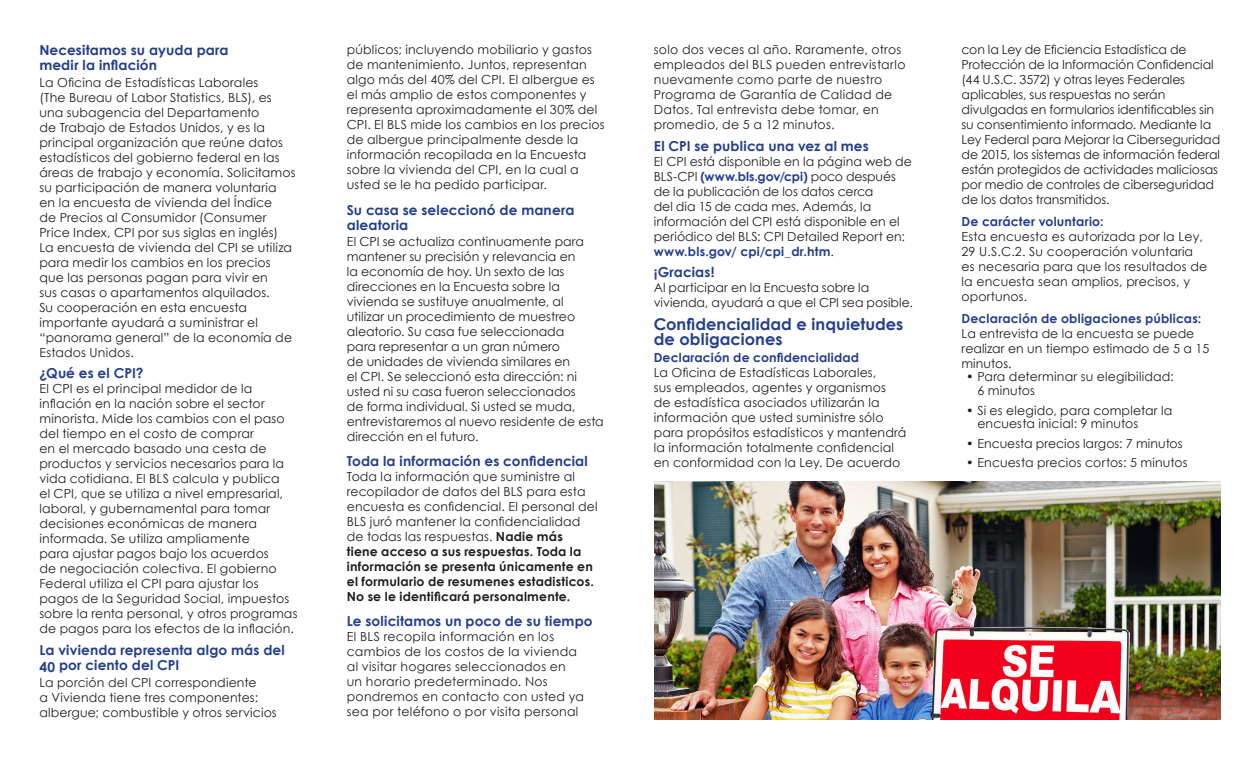
<style>
.page{position:relative;width:1260px;height:765px;background:#fff}
.page>*{position:absolute;margin:0;border:0;box-sizing:border-box;transform-origin:0 0}
.t1{font:700 16.25px/15px "Century Gothic";letter-spacing:.005em;color:#253f8e}
.Heading_2{font:700 13.75px/15px "Century Gothic";letter-spacing:.01em;color:#253f8e}
.Statements_w_Bullets{font:12.5px/15px "Century Gothic";letter-spacing:.01em;color:#231f20}
.Statements_w_Bullets-2{font:12.5px/15px "Century Gothic";letter-spacing:-.01em;color:#231f20}
.Heading_2-2{font:12.5px/15px "Century Gothic";color:#231f20}
.Statements_w_Bullets-3{font:700 12.5px "Century Gothic";letter-spacing:.01em;color:#253f8e}
.s1{font-weight:700}
.s2{font-weight:700;color:#253f8e}
</style>
<div class="page">
<img style="left:654px;top:482px;width:567px;height:238px">
<p class="Heading_2" style="left:39px;top:42px;width:191px">Necesitamos su ayuda para medir la inflación</p>
<p class="Statements_w_Bullets" style="left:39px;top:74px;width:258px">La Oficina de Estadísticas Laborales<br>(The Bureau of Labor Statistics, BLS), es una subagencia del Departamento<br>de Trabajo de Estados Unidos, y es la principal organización que reúne datos estadísticos del gobierno federal en las áreas de trabajo y economía. Solicitamos su participación de manera voluntaria en la encuesta de vivienda del Índice<br>de Precios al Consumidor (Consumer Price Index, CPI por sus siglas en inglés)<br>La encuesta de vivienda del CPI se utiliza para medir los cambios en los precios que las personas pagan para vivir en<br>sus casas o apartamentos alquilados.<br>Su cooperación en esta encuesta importante ayudará a suministrar el “panorama general” de la economía de Estados Unidos.</p>
<p class="Heading_2" style="left:39px;top:365px;width:106px">¿Qué es el CPI?</p>
<p class="Statements_w_Bullets" style="left:39px;top:381px;width:260px">El CPI es el principal medidor de la inflación en la nación sobre el sector minorista. Mide los cambios con el paso del tiempo en el costo de comprar<br>en el mercado basado una cesta de productos y servicios necesarios para la vida cotidiana. El BLS calcula y publica<br>el CPI, que se utiliza a nivel empresarial, laboral, y gubernamental para tomar decisiones económicas de manera informada. Se utiliza ampliamente<br>para ajustar pagos bajo los acuerdos<br>de negociación colectiva. El gobierno Federal utiliza el CPI para ajustar los pagos de la Seguridad Social, impuestos sobre la renta personal, y otros programas de pagos para los efectos de la inflación.</p>
<p class="Heading_2" style="left:39px;top:642px;width:247px">La vivienda representa algo más del<br>40 por ciento del CPI</p>
<p class="Statements_w_Bullets" style="left:39px;top:674px;width:239px">La porción del CPI correspondiente<br>a Vivienda tiene tres componentes: albergue; combustible y otros servicios</p>
<p class="Statements_w_Bullets" style="left:347px;top:42px;width:259px">públicos; incluyendo mobiliario y gastos de mantenimiento. Juntos, representan algo más del 40% del CPI. El albergue es el más amplio de estos componentes y representa aproximadamente el 30% del CPI. El BLS mide los cambios en los precios de albergue principalmente desde la información recopilada en la Encuesta sobre la vivienda del CPI, en la cual a usted se le ha pedido participar.</p>
<p class="Heading_2" style="left:347px;top:202px;width:229px">Su casa se seleccionó de manera aleatoria</p>
<p class="Statements_w_Bullets" style="left:347px;top:234px;width:259px">El CPI se actualiza continuamente para mantener su precisión y relevancia en<br>la economía de hoy. Un sexto de las direcciones en la Encuesta sobre la vivienda se sustituye anualmente, al utilizar un procedimiento de muestreo aleatorio. Su casa fue seleccionada<br>para representar a un gran número<br>de unidades de vivienda similares en<br>el CPI. Se seleccionó esta dirección: ni usted ni su casa fueron seleccionados<br>de forma individual. Si usted se muda, entrevistaremos al nuevo residente de esta dirección en el futuro.</p>
<p class="Heading_2" style="left:347px;top:453px;width:243px">Toda la información es confidencial</p>
<p class="Statements_w_Bullets" style="left:347px;top:469px;width:252px">Toda la información que suministre al recopilador de datos del BLS para esta encuesta es confidencial. El personal del BLS juró mantener la confidencialidad de todas las respuestas. <span class="s1">Nadie más<br>tiene acceso a sus respuestas. Toda la información se presenta únicamente en el formulario de resumenes estadisticos.<br>No se le identificará personalmente.</span></p>
<p class="Heading_2" style="left:347px;top:613px;width:247px">Le solicitamos un poco de su tiempo</p>
<p class="Statements_w_Bullets" style="left:347px;top:629px;width:239px">El BLS recopila información en los cambios de los costos de la vivienda al visitar hogares seleccionados en un horario predeterminado. Nos pondremos en contacto con usted ya sea por teléfono o por visita personal</p>
<p class="Statements_w_Bullets" style="left:654px;top:42px;width:253px">solo dos veces al año. Raramente, otros empleados del BLS pueden entrevistarlo nuevamente como parte de nuestro Programa de Garantía de Calidad de Datos. Tal entrevista debe tomar, en promedio, de 5 a 12 minutos.</p>
<p class="Heading_2" style="left:654px;top:138px;width:217px">El CPI se publica una vez al mes</p>
<p class="Heading_2-2" style="left:654px;top:154px;width:260px">El CPI está disponible en la página web de BLS-CPI <span class="s2">(www.bls.gov/cpi)</span> poco después de la publicación de los datos cerca<br>del dia 15 de cada mes. Además, la información del CPI está disponible en el periódico del BLS: CPI Detailed Report en: <span class="s2">www.bls.gov/ cpi/cpi_dr.htm</span>.</p>
<p class="Heading_2" style="left:654px;top:264px;width:62px">¡Gracias!</p>
<p class="Statements_w_Bullets" style="left:654px;top:280px;width:261px">Al participar en la Encuesta sobre la vivienda, ayudará a que el CPI sea posible.</p>
<p class="t1" style="left:654px;top:316px;width:251px">Confidencialidad e inquietudes de obligaciones</p>
<p class="Statements_w_Bullets-3" style="left:654px;top:348px;width:207px">Declaración de confidencialidad</p>
<p class="Statements_w_Bullets" style="left:654px;top:365px;width:254px">La Oficina de Estadísticas Laborales,<br>sus empleados, agentes y organismos<br>de estadística asociados utilizarán la información que usted suministre sólo para propósitos estadísticos y mantendrá la información totalmente confidencial en conformidad con la Ley. De acuerdo</p>
<p class="Statements_w_Bullets-2" style="left:962px;top:42px;width:260px">con la Ley de Eficiencia Estadística de Protección de la Información Confidencial (44 U.S.C. 3572) y otras leyes Federales aplicables, sus respuestas no serán divulgadas en formularios identificables sin su consentimiento informado. Mediante la Ley Federal para Mejorar la Ciberseguridad de 2015, los sistemas de información federal están protegidos de actividades maliciosas por medio de controles de ciberseguridad de los datos transmitidos.</p>
<p class="Statements_w_Bullets" style="left:962px;top:214px;width:247px"><span class="s2">De carácter voluntario:<br></span>Esta encuesta es autorizada por la Ley,<br>29 U.S.C.2. Su cooperación voluntaria es necesaria para que los resultados de la encuesta sean amplios, precisos, y oportunos.</p>
<p class="Statements_w_Bullets" style="left:962px;top:310px;width:249px"><span class="s2">Declaración de obligaciones públicas:<br></span>La entrevista de la encuesta se puede realizar en un tiempo estimado de 5 a 15 minutos.</p>
<p class="Statements_w_Bullets" style="left:977px;top:370px;width:198px;line-height:13.8px;text-indent:-11px">• Para determinar su elegibilidad:<br>6 minutos</p>
<p class="Statements_w_Bullets" style="left:977px;top:403px;width:197px;line-height:13.8px;text-indent:-11px">• Si es elegido, para completar la encuesta inicial: 9 minutos</p>
<p class="Statements_w_Bullets" style="left:966px;top:435px;width:218px">• Encuesta precios largos: 7 minutos</p>
<p class="Statements_w_Bullets" style="left:966px;top:455px;width:223px">• Encuesta precios cortos: 5 minutos</p>
</div>
